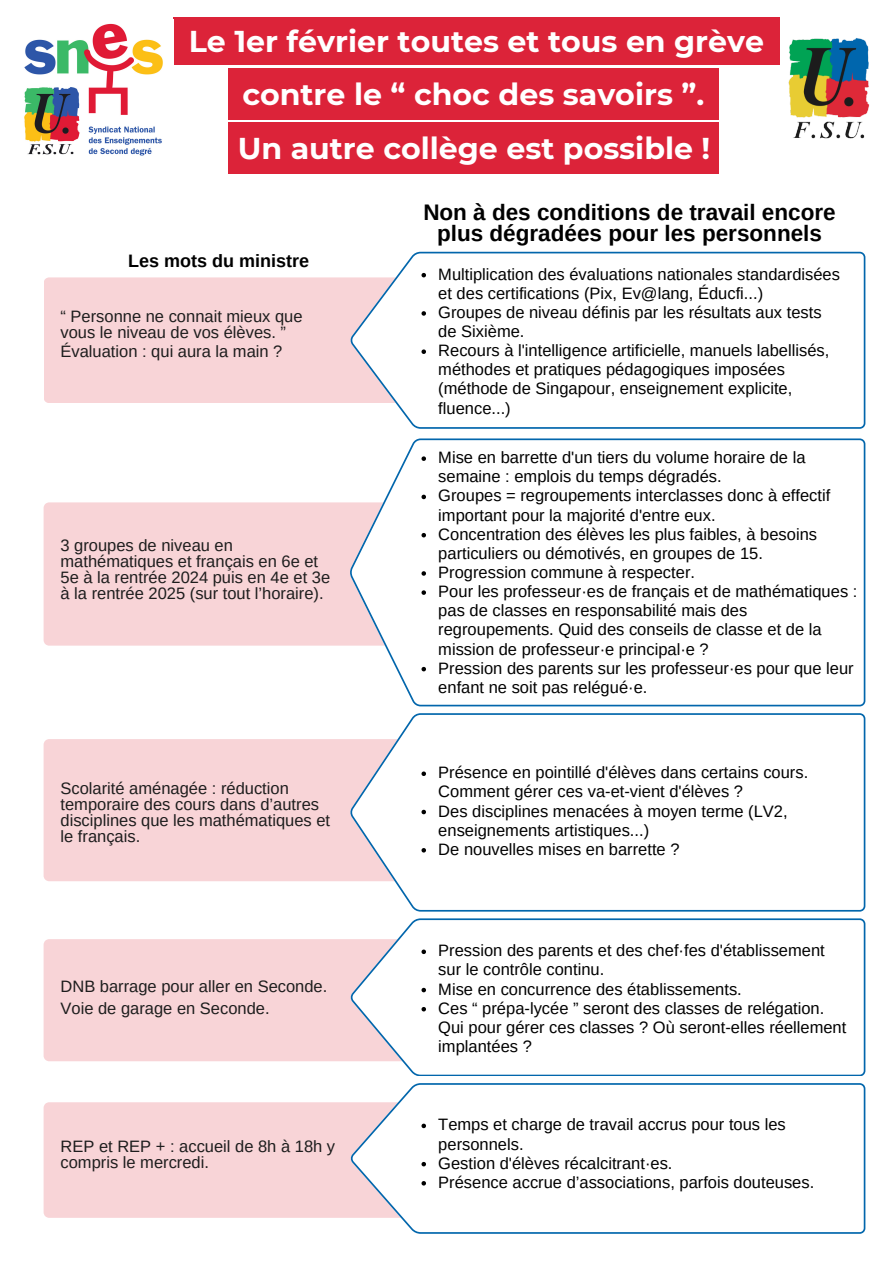
<style>
.page{position:relative;width:893px;height:1264px;background:#fff}
.page>*{position:absolute;margin:0;border:0;box-sizing:border-box;transform-origin:0 0}
.t1{font:700 30px "Montserrat";color:#fff}
.t2{font:700 22.5px/20.2px "Arimo";color:#000;text-align:center}
.t3{font:700 18px "Arimo";color:#000}
.t4{font:16.5px/19.2px "Arimo";color:#000}
.t5{font:16.5px/15.8px "Arimo";color:#1d1d1d}
</style>
<div class="page">
<div style="left:174px;top:17px;width:605px;height:47px;background:#dc2339"></div>
<img style="left:24px;top:23px;width:139px;height:133px">
<img style="left:788px;top:38px;width:82px;height:101px">
<div style="left:44px;top:277px;width:306px;height:126px;background:#f8d4d7"></div>
<svg style="left:350px;top:252px;width:515px;height:176px"></svg>
<svg style="left:421px;top:273px;width:5px;height:4px"></svg>
<svg style="left:421px;top:311px;width:5px;height:5px"></svg>
<svg style="left:421px;top:349px;width:5px;height:5px"></svg>
<div style="left:44px;top:502px;width:305px;height:143px;background:#f8d4d7"></div>
<svg style="left:349px;top:438px;width:516px;height:268px"></svg>
<svg style="left:421px;top:456px;width:5px;height:5px"></svg>
<svg style="left:421px;top:494px;width:5px;height:5px"></svg>
<svg style="left:421px;top:533px;width:5px;height:4px"></svg>
<svg style="left:421px;top:571px;width:5px;height:4px"></svg>
<svg style="left:421px;top:590px;width:5px;height:5px"></svg>
<svg style="left:421px;top:667px;width:5px;height:4px"></svg>
<div style="left:44px;top:739px;width:306px;height:142px;background:#f8d4d7"></div>
<svg style="left:350px;top:713px;width:515px;height:198px"></svg>
<svg style="left:421px;top:771px;width:5px;height:5px"></svg>
<svg style="left:421px;top:809px;width:5px;height:5px"></svg>
<svg style="left:421px;top:848px;width:5px;height:4px"></svg>
<div style="left:44px;top:939px;width:306px;height:122px;background:#f8d4d7"></div>
<svg style="left:350px;top:918px;width:515px;height:157px"></svg>
<svg style="left:421px;top:949px;width:5px;height:5px"></svg>
<svg style="left:421px;top:987px;width:5px;height:5px"></svg>
<svg style="left:421px;top:1006px;width:5px;height:5px"></svg>
<div style="left:44px;top:1102px;width:306px;height:115px;background:#f8d4d7"></div>
<svg style="left:350px;top:1083px;width:515px;height:150px"></svg>
<svg style="left:421px;top:1123px;width:5px;height:5px"></svg>
<svg style="left:421px;top:1161px;width:5px;height:5px"></svg>
<svg style="left:421px;top:1180px;width:5px;height:5px"></svg>
<div style="left:228px;top:69px;width:490px;height:50px;background:#dc2339"></div>
<div style="left:228px;top:123px;width:490px;height:51px;background:#dc2339"></div>
<p class="t1" style="left:189px;top:23px;width:577px">Le 1er février toutes et tous en grève</p>
<p class="t1" style="left:242px;top:76px;width:463px">contre le “ choc des savoirs ”.</p>
<p class="t1" style="left:238px;top:130px;width:474px">Un autre collège est possible !</p>
<p class="t3" style="left:128px;top:250px;width:182px">Les mots du ministre</p>
<p class="t5" style="left:60px;top:308px;width:243px">“ Personne ne connait mieux que vous le niveau de vos élèves. ”</p>
<p class="t5" style="left:60px;top:343px;width:223px">Évaluation : qui aura la main ?</p>
<p class="t5" style="left:60px;top:537px;width:271px">3 groupes de niveau en mathématiques et français en 6e et<br>5e à la rentrée 2024 puis en 4e et 3e à la rentrée 2025 (sur tout l’horaire).</p>
<p class="t5" style="left:60px;top:780px;width:271px">Scolarité aménagée : réduction temporaire des cours dans d’autres disciplines que les mathématiques et le français.</p>
<p class="t5" style="left:60px;top:978px;width:268px">DNB barrage pour aller en Seconde.</p>
<p class="t5" style="left:60px;top:1000px;width:211px">Voie de garage en Seconde.</p>
<p class="t5" style="left:60px;top:1138px;width:276px">REP et REP + : accueil de 8h à 18h y compris le mercredi.</p>
<p class="t2" style="left:423px;top:202px;width:414px">Non à des conditions de travail encore plus dégradées pour les personnels</p>
<p class="t4" style="left:438px;top:264px;width:403px">Multiplication des évaluations nationales standardisées et des certifications (Pix, Ev@lang, Éducfi...)</p>
<p class="t4" style="left:438px;top:302px;width:385px">Groupes de niveau définis par les résultats aux tests de Sixième.</p>
<p class="t4" style="left:438px;top:341px;width:392px">Recours à l'intelligence artificielle, manuels labellisés, méthodes et pratiques pédagogiques imposées (méthode de Singapour, enseignement explicite, fluence...)</p>
<p class="t4" style="left:438px;top:448px;width:369px">Mise en barrette d'un tiers du volume horaire de la semaine : emplois du temps dégradés.</p>
<p class="t4" style="left:438px;top:486px;width:393px">Groupes = regroupements interclasses donc à effectif important pour la majorité d'entre eux.</p>
<p class="t4" style="left:438px;top:524px;width:380px">Concentration des élèves les plus faibles, à besoins particuliers ou démotivés, en groupes de 15.</p>
<p class="t4" style="left:438px;top:562px;width:258px">Progression commune à respecter.</p>
<p class="t4" style="left:438px;top:581px;width:420px">Pour les professeur·es de français et de mathématiques : pas de classes en responsabilité mais des regroupements. Quid des conseils de classe et de la mission de professeur·e principal·e ?</p>
<p class="t4" style="left:438px;top:658px;width:417px">Pression des parents sur les professeur·es pour que leur enfant ne soit pas relégué·e.</p>
<p class="t4" style="left:438px;top:763px;width:371px">Présence en pointillé d'élèves dans certains cours.<br>Comment gérer ces va-et-vient d'élèves ?</p>
<p class="t4" style="left:438px;top:801px;width:351px">Des disciplines menacées à moyen terme (LV2, enseignements artistiques...)</p>
<p class="t4" style="left:438px;top:839px;width:243px">De nouvelles mises en barrette ?</p>
<p class="t4" style="left:438px;top:941px;width:388px">Pression des parents et des chef·fes d'établissement sur le contrôle continu.</p>
<p class="t4" style="left:438px;top:979px;width:305px">Mise en concurrence des établissements.</p>
<p class="t4" style="left:438px;top:998px;width:409px">Ces “ prépa-lycée ” seront des classes de relégation.<br>Qui pour gérer ces classes ? Où seront-elles réellement implantées ?</p>
<p class="t4" style="left:438px;top:1115px;width:349px">Temps et charge de travail accrus pour tous les personnels.</p>
<p class="t4" style="left:438px;top:1153px;width:236px">Gestion d'élèves récalcitrant·es.</p>
<p class="t4" style="left:438px;top:1172px;width:377px">Présence accrue d’associations, parfois douteuses.</p>
</div>
